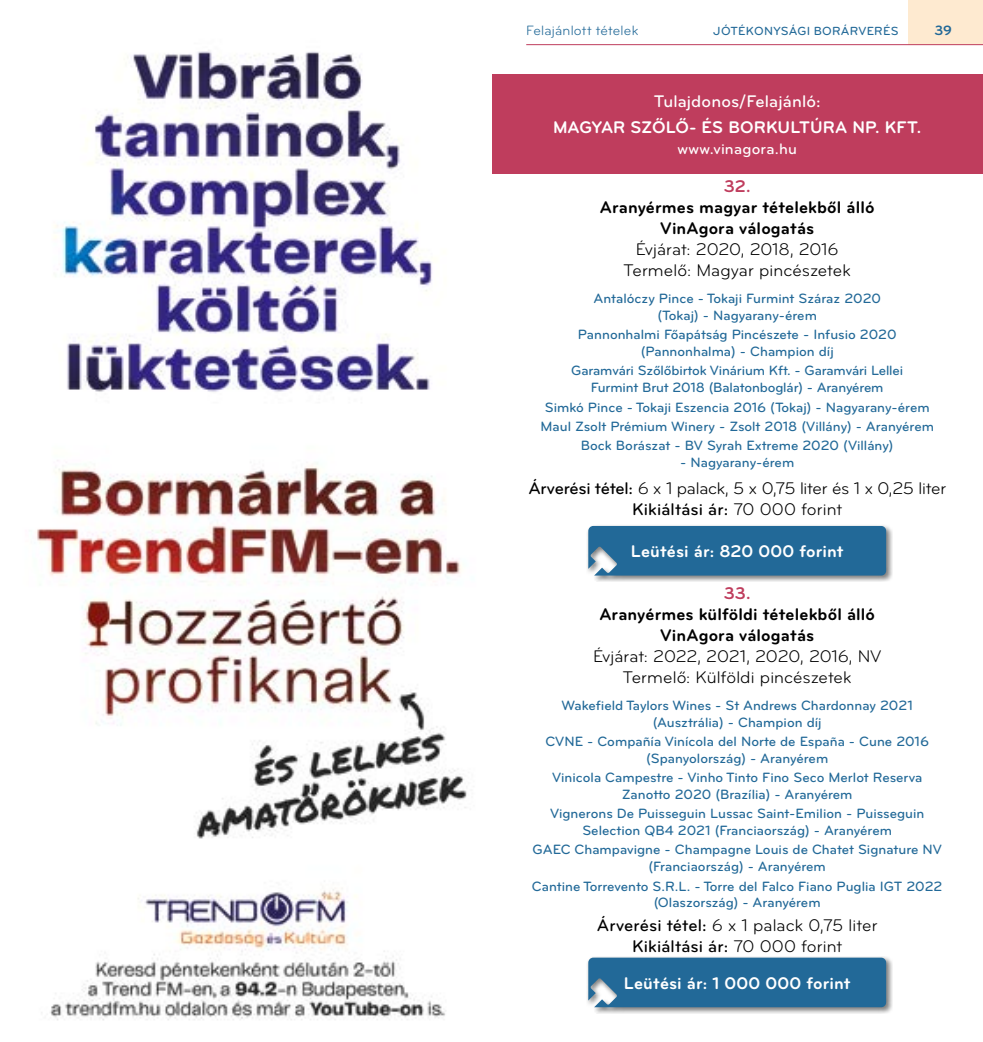
<style>
.page{position:relative;width:983px;height:1042px;background:#fff}
.page>*{position:absolute;margin:0;border:0;box-sizing:border-box;transform-origin:0 0}
.t1{font:17.5px/21px "Bryant";color:#000;text-align:center}
.t2{font:700 17.5px/21px "Bryant";letter-spacing:.005em;color:#000;text-align:center}
.t3{font:700 17.5px "Bryant";letter-spacing:.005em;color:#fff}
.t4{font:500 17.5px "Bryant";letter-spacing:.005em;color:#fff}
.t5{font:700 17.5px "Bryant";color:#bf3d5d}
.t6{font:500 15.75px "Bryant";letter-spacing:.015em;color:#fff}
.t7{font:500 14px/16.8px "Bryant";color:#226998;text-align:center}
.t8{font:14px "Bryant";letter-spacing:.015em;color:#226998}
.t9{font:700 14px "Bryant";color:#226998}
.t10{font:500 12.25px "Bryant";letter-spacing:.02em;color:#226998}
.s1{font-weight:500}
</style>
<div class="page">
<div style="left:908px;top:0;width:74px;height:45px;background:#feead0"></div>
<hr style="left:526px;top:44px;width:456px;height:1px;background:#bf3d5d">
<div style="left:491px;top:74px;width:491px;height:100px;background:#bf3d5d"></div>
<div style="left:586px;top:524px;width:306px;height:58px;background:#000;opacity:.5"></div>
<div style="left:588px;top:526px;width:297px;height:49px;background:#226998"></div>
<div style="left:586px;top:956px;width:306px;height:57px;background:#000;opacity:.5"></div>
<div style="left:588px;top:957px;width:297px;height:50px;background:#226998"></div>
<img style="left:36px;top:50px;width:431px;height:971px">
<p class="t8" style="left:526px;top:22px;width:114px">Felajánlott tételek</p>
<p class="t10" style="left:713px;top:23px;width:187px">JÓTÉKONYSÁGI BORÁRVERÉS</p>
<p class="t9" style="left:934px;top:21px;width:19px">39</p>
<p class="t4" style="left:653px;top:91px;width:168px">Tulajdonos/Felajánló:</p>
<p class="t3" style="left:553px;top:116px;width:369px">MAGYAR SZŐLŐ- ÉS BORKULTÚRA NP. KFT.</p>
<p class="t6" style="left:677px;top:139px;width:121px">www.vinagora.hu</p>
<p class="t5" style="left:723px;top:175px;width:28px">32.</p>
<p class="t2" style="left:599px;top:196px;width:276px">Aranyérmes magyar tételekből álló<br>VinAgora válogatás</p>
<p class="t1" style="left:623px;top:239px;width:228px">Évjárat: 2020, 2018, 2016<br>Termelő: Magyar pincészetek</p>
<p class="t7" style="left:593px;top:290px;width:289px">Antalóczy Pince - Tokaji Furmint Száraz 2020 (Tokaj) - Nagyarany-érem</p>
<p class="t7" style="left:577px;top:326px;width:320px">Pannonhalmi Főapátság Pincészete - Infusio 2020 (Pannonhalma) - Champion díj</p>
<p class="t7" style="left:571px;top:362px;width:333px">Garamvári Szőlőbirtok Vinárium Kft. - Garamvári Lellei<br>Furmint Brut 2018 (Balatonboglár) - Aranyérem</p>
<p class="t7" style="left:540px;top:397px;width:395px;line-height:19.2px">Simkó Pince - Tokaji Eszencia 2016 (Tokaj) - Nagyarany-érem<br>Maul Zsolt Prémium Winery - Zsolt 2018 (Villány) - Aranyérem<br>Bock Borászat - BV Syrah Extreme 2020 (Villány)</p>
<p class="t7" style="left:680px;top:454px;width:116px">- Nagyarany-érem</p>
<p class="t1" style="left:528px;top:478px;width:419px"><span class="s1">Árverési tétel:</span> 6 x 1 palack, 5 x 0,75 liter és 1 x 0,25 liter<br><span class="s1">Kikiáltási ár:</span> 70 000 forint</p>
<p class="t3" style="left:630px;top:541px;width:214px">Leütési ár: 820 000 forint</p>
<p class="t5" style="left:723px;top:582px;width:28px">33.</p>
<p class="t2" style="left:599px;top:603px;width:277px">Aranyérmes külföldi tételekből álló<br>VinAgora válogatás</p>
<p class="t1" style="left:593px;top:645px;width:289px">Évjárat: 2022, 2021, 2020, 2016, NV<br>Termelő: Külföldi pincészetek</p>
<p class="t7" style="left:561px;top:697px;width:353px">Wakefield Taylors Wines - St Andrews Chardonnay 2021 (Ausztrália) - Champion díj</p>
<p class="t7" style="left:545px;top:733px;width:385px">CVNE - Compañía Vinícola del Norte de España - Cune 2016 (Spanyolország) - Aranyérem</p>
<p class="t7" style="left:552px;top:769px;width:372px">Vinicola Campestre - Vinho Tinto Fino Seco Merlot Reserva<br>Zanotto 2020 (Brazília) - Aranyérem</p>
<p class="t7" style="left:550px;top:805px;width:376px">Vignerons De Puisseguin Lussac Saint-Emilion - Puisseguin<br>Selection QB4 2021 (Franciaország) - Aranyérem</p>
<p class="t7" style="left:532px;top:841px;width:411px">GAEC Champavigne - Champagne Louis de Chatet Signature NV (Franciaország) - Aranyérem</p>
<p class="t7" style="left:532px;top:877px;width:412px">Cantine Torrevento S.R.L. - Torre del Falco Fiano Puglia IGT 2022 (Olaszország) - Aranyérem</p>
<p class="t1" style="left:596px;top:915px;width:282px"><span class="s1">Árverési tétel:</span> 6 x 1 palack 0,75 liter<br><span class="s1">Kikiáltási ár:</span> 70 000 forint</p>
<p class="t3" style="left:623px;top:972px;width:228px">Leütési ár: 1 000 000 forint</p>
</div>
